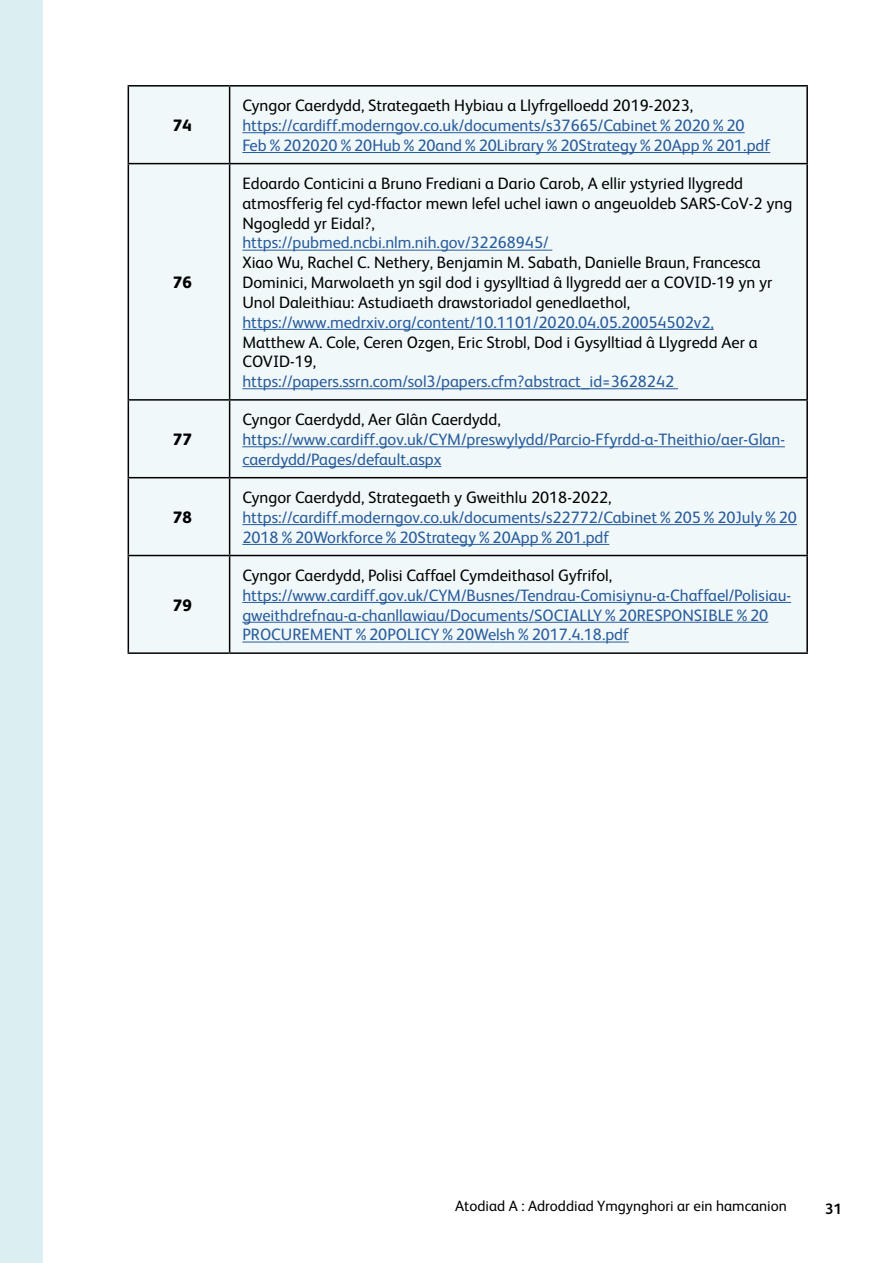
<style>
.page{position:relative;width:893px;height:1263px;background:#fff}
.page>*{position:absolute;margin:0;border:0;box-sizing:border-box;transform-origin:0 0}
.t1{font:16.5px/19.8px "FS Albert";color:#275b9b}
.t2{font:16.5px/19.8px "FS Albert";color:#000}
.t3{font:800 16.5px "FS Albert";color:#000}
.t4{font:15px "FS Albert";color:#000}
.t5{font:700 15px "FS Albert";color:#000}
</style>
<div class="page">
<div style="left:0;top:0;width:43px;height:1263px;background:#dbeef2"></div>
<div style="left:129px;top:87px;width:677px;height:565px;background:#f1f8fa"></div>
<hr style="left:128px;top:85px;width:102px;height:2px;background:#000">
<hr style="left:128px;top:87px;width:1px;height:76px;background:#000">
<hr style="left:230px;top:85px;width:578px;height:2px;background:#000">
<hr style="left:229px;top:87px;width:1px;height:76px;background:#000">
<hr style="left:806px;top:87px;width:2px;height:76px;background:#000">
<hr style="left:128px;top:163px;width:102px;height:1px;background:#000">
<hr style="left:128px;top:164px;width:1px;height:235px;background:#000">
<hr style="left:230px;top:163px;width:578px;height:1px;background:#000">
<hr style="left:229px;top:164px;width:1px;height:235px;background:#000">
<hr style="left:806px;top:164px;width:2px;height:235px;background:#000">
<hr style="left:128px;top:399px;width:102px;height:2px;background:#000">
<hr style="left:128px;top:401px;width:1px;height:76px;background:#000">
<hr style="left:230px;top:399px;width:578px;height:2px;background:#000">
<hr style="left:229px;top:401px;width:1px;height:76px;background:#000">
<hr style="left:806px;top:401px;width:2px;height:76px;background:#000">
<hr style="left:128px;top:477px;width:102px;height:1px;background:#000">
<hr style="left:128px;top:478px;width:1px;height:77px;background:#000">
<hr style="left:230px;top:477px;width:578px;height:1px;background:#000">
<hr style="left:229px;top:478px;width:1px;height:77px;background:#000">
<hr style="left:806px;top:478px;width:2px;height:77px;background:#000">
<hr style="left:128px;top:555px;width:102px;height:1px;background:#000">
<hr style="left:128px;top:556px;width:1px;height:96px;background:#000">
<hr style="left:230px;top:555px;width:578px;height:1px;background:#000">
<hr style="left:229px;top:556px;width:1px;height:96px;background:#000">
<hr style="left:806px;top:556px;width:2px;height:96px;background:#000">
<hr style="left:128px;top:652px;width:102px;height:2px;background:#000">
<hr style="left:230px;top:652px;width:578px;height:2px;background:#000">
<hr style="left:242px;top:132px;width:503px;height:1px;background:#275b9b">
<hr style="left:242px;top:152px;width:528px;height:1px;background:#275b9b">
<hr style="left:242px;top:250px;width:310px;height:1px;background:#275b9b">
<hr style="left:242px;top:329px;width:472px;height:1px;background:#275b9b">
<hr style="left:242px;top:388px;width:436px;height:1px;background:#275b9b">
<hr style="left:242px;top:446px;width:543px;height:1px;background:#275b9b">
<hr style="left:242px;top:466px;width:199px;height:1px;background:#275b9b">
<hr style="left:242px;top:524px;width:555px;height:1px;background:#275b9b">
<hr style="left:242px;top:544px;width:367px;height:1px;background:#275b9b">
<hr style="left:242px;top:602px;width:549px;height:1px;background:#275b9b">
<hr style="left:242px;top:622px;width:526px;height:1px;background:#275b9b">
<hr style="left:242px;top:642px;width:387px;height:1px;background:#275b9b">
<p class="t3" style="left:173px;top:113px;width:20px">74</p>
<p class="t3" style="left:173px;top:270px;width:20px">76</p>
<p class="t3" style="left:173px;top:427px;width:20px">77</p>
<p class="t3" style="left:173px;top:505px;width:20px">78</p>
<p class="t3" style="left:173px;top:593px;width:20px">79</p>
<p class="t2" style="left:242px;top:95px;width:452px">Cyngor Caerdydd, Strategaeth Hybiau a Llyfrgelloedd 2019-2023,</p>
<p class="t1" style="left:242px;top:115px;width:529px">https://cardiff.moderngov.co.uk/documents/s37665/Cabinet%2020%20<br>Feb%202020%20Hub%20and%20Library%20Strategy%20App%201.pdf</p>
<p class="t2" style="left:242px;top:173px;width:551px">Edoardo Conticini a Bruno Frediani a Dario Carob, A ellir ystyried llygredd atmosfferig fel cyd-ffactor mewn lefel uchel iawn o angeuoldeb SARS-CoV-2 yng<br>Ngogledd yr Eidal?,</p>
<p class="t1" style="left:242px;top:232px;width:308px">https://pubmed.ncbi.nlm.nih.gov/32268945/</p>
<p class="t2" style="left:242px;top:252px;width:531px">Xiao Wu, Rachel C. Nethery, Benjamin M. Sabath, Danielle Braun, Francesca<br>Dominici, Marwolaeth yn sgil dod i gysylltiad â llygredd aer a COVID-19 yn yr<br>Unol Daleithiau: Astudiaeth drawstoriadol genedlaethol,</p>
<p class="t1" style="left:242px;top:311px;width:473px">https://www.medrxiv.org/content/10.1101/2020.04.05.20054502v2,</p>
<p class="t2" style="left:242px;top:331px;width:517px">Matthew A. Cole, Ceren Ozgen, Eric Strobl, Dod i Gysylltiad â Llygredd Aer a<br>COVID-19,</p>
<p class="t1" style="left:242px;top:371px;width:433px">https://papers.ssrn.com/sol3/papers.cfm?abstract_id=3628242</p>
<p class="t2" style="left:242px;top:409px;width:260px">Cyngor Caerdydd, Aer Glân Caerdydd,</p>
<p class="t1" style="left:242px;top:429px;width:544px">https://www.cardiff.gov.uk/CYM/preswylydd/Parcio-Ffyrdd-a-Theithio/aer-Glan&shy;caerdydd/Pages/default.aspx</p>
<p class="t2" style="left:242px;top:487px;width:371px">Cyngor Caerdydd, Strategaeth y Gweithlu 2018-2022,</p>
<p class="t1" style="left:242px;top:507px;width:556px">https://cardiff.moderngov.co.uk/documents/s22772/Cabinet%205%20July%20<br>2018%20Workforce%20Strategy%20App%201.pdf</p>
<p class="t2" style="left:242px;top:565px;width:371px">Cyngor Caerdydd, Polisi Caffael Cymdeithasol Gyfrifol,</p>
<p class="t1" style="left:242px;top:584px;width:550px">https://www.cardiff.gov.uk/CYM/Busnes/Tendrau-Comisiynu-a-Chaffael/Polisiau&shy;gweithdrefnau-a-chanllawiau/Documents/SOCIALLY%20RESPONSIBLE%20<br>PROCUREMENT%20POLICY%20Welsh%2017.4.18.pdf</p>
<p class="t4" style="left:455px;top:1196px;width:333px">Atodiad A : Adroddiad Ymgynghori ar ein hamcanion</p>
<p class="t5" style="left:825px;top:1198px;width:18px">31</p>
</div>
